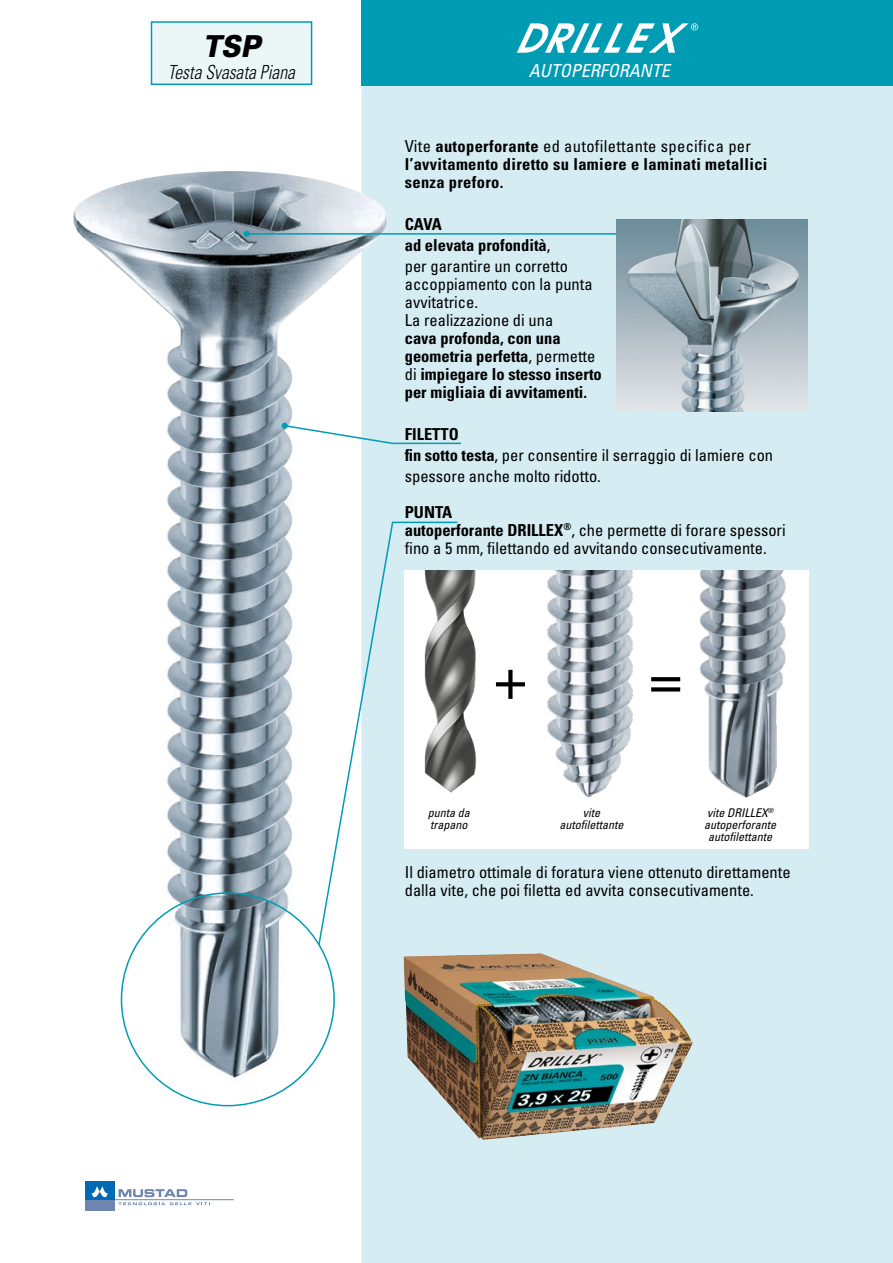
<style>
.page{position:relative;width:893px;height:1263px;background:#fff}
.page>*{position:absolute;margin:0;border:0;box-sizing:border-box;transform-origin:0 0}
.t1{font:60px "Univers";color:#000}
.t2{font:italic 900 30.3px "Univers";color:#000;scale:.9 1}
.t3{font:italic 300 condensed 19.5px "Univers";color:#000;scale:.9 1}
.t4{font:italic condensed 18px "Univers";color:#fff}
.t5{font:condensed 16.5px/18px "Univers";color:#000}
.t6{font:700 condensed 16.5px/18px "Univers";color:#000}
.t7{font:700 condensed 16.5px/18px "Univers";letter-spacing:.02em;color:#000}
.t8{font:italic condensed 12px/12px "Univers";color:#000;text-align:center}
.s1{font-weight:400}
.s2{font-weight:700}
</style>
<div class="page">
<div style="left:361px;top:85px;width:532px;height:1178px;background:#d5ecf2"></div>
<div style="left:361px;top:0;width:532px;height:85px;background:#009cb4"></div>
<hr style="left:114px;top:1199px;width:120px;height:1px;background:#6e85af">
<div style="left:85px;top:1181px;width:29px;height:29px;background:#6e85af"></div>
<div style="left:85px;top:1181px;width:29px;height:19px;background:#0069b4"></div>
<svg style="left:92px;top:1186px;width:16px;height:11px"></svg>
<svg style="left:118px;top:1189px;width:92px;height:16px"></svg>
<svg style="left:517px;top:23px;width:181px;height:30px"></svg>
<img style="left:73px;top:171px;width:316px;height:964px">
<svg style="left:317px;top:521px;width:142px;height:426px"></svg>
<hr style="left:247px;top:233px;width:390px;height:2px;background:#009cb4">
<svg style="left:244px;top:231px;width:6px;height:6px"></svg>
<svg style="left:282px;top:423px;width:180px;height:22px"></svg>
<div style="left:405px;top:571px;width:404px;height:278px;background:#fff"></div>
<img style="left:542px;top:570px;width:95px;height:228px">
<img style="left:697px;top:570px;width:94px;height:228px">
<img style="left:418px;top:570px;width:64px;height:223px">
<img style="left:404px;top:953px;width:289px;height:187px">
<div style="left:151px;top:21px;width:161px;height:64px;background:#ebf6f6;border:2px solid #009cb4"></div>
<img style="left:617px;top:220px;width:191px;height:191px">
<h2 class="t2" style="left:203px;top:27px;width:65px">TSP</h2>
<p class="t3" style="left:168px;top:60px;width:143px">Testa Svasata Piana</p>
<p class="t4" style="left:529px;top:59px;width:143px">AUTOPERFORANTE</p>
<p class="t7" style="left:405px;top:137px;width:364px"><span class="s1">Vite</span> autoperforante <span class="s1">ed autofilettante specifica per </span>l’avvitamento diretto su lamiere e laminati metallici senza preforo.</p>
<p class="t6" style="left:405px;top:213px;width:165px;line-height:21px">CAVA<br>ad elevata profondità<span class="s1">, per garantire un corretto</span></p>
<p class="t5" style="left:405px;top:274px;width:189px">accoppiamento con la punta avvitatrice.<br>La realizzazione di una</p>
<p class="t6" style="left:405px;top:329px;width:199px">cava profonda, con una geometria perfetta<span class="s1">, permette di</span> impiegare lo stesso inserto per migliaia di avvitamenti.</p>
<p class="t5" style="left:405px;top:423px;width:370px;line-height:21px"><span class="s2">FILETTO<br>fin sotto testa</span>, per consentire il serraggio di lamiere con spessore anche molto ridotto.</p>
<p class="t5" style="left:405px;top:502px;width:383px"><span class="s2">PUNTA<br>autoperforante DRILLEX</span><sup>®</sup>, che permette di forare spessori fino a 5 mm, filettando ed avvitando consecutivamente.</p>
<h1 class="t1" style="left:493px;top:640px;width:37px">+</h1>
<h1 class="t1" style="left:648px;top:640px;width:37px">=</h1>
<p class="t8" style="left:428px;top:806px;width:43px;text-align:left">punta da trapano</p>
<p class="t8" style="left:559px;top:806px;width:66px">vite autofilettante</p>
<p class="t8" style="left:704px;top:806px;width:73px">vite DRILLEX<sup>® </sup>autoperforante autofilettante</p>
<p class="t5" style="left:405px;top:862px;width:387px">Il diametro ottimale di foratura viene ottenuto direttamente dalla vite, che poi filetta ed avvita consecutivamente.</p>
</div>
